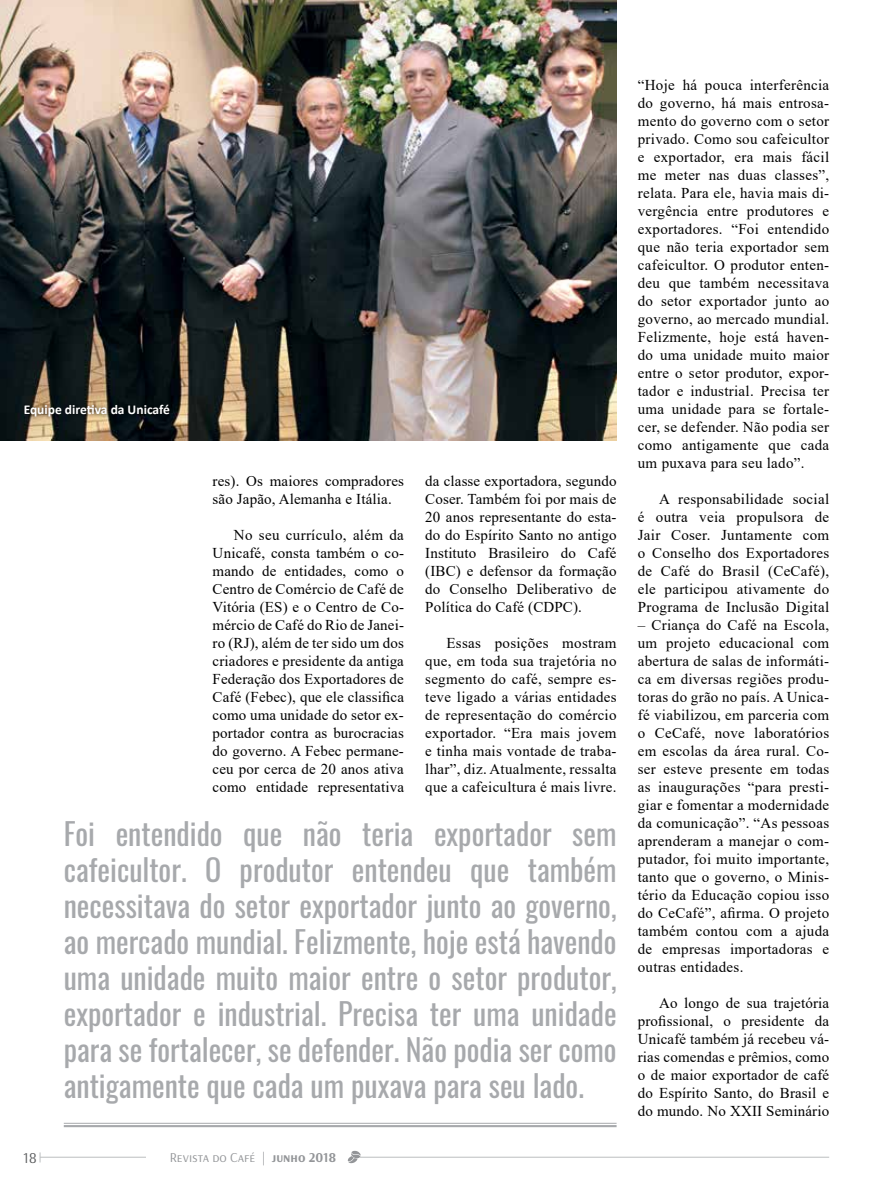
<style>
.page{position:relative;width:893px;height:1191px;background:#fff}
.page>*{position:absolute;margin:0;border:0;box-sizing:border-box;transform-origin:0 0}
.t1{font:30px/36px "Oswald";color:#a7a9ac;text-align:justify}
.t2{font:15px/18px "Times New Roman";letter-spacing:.02em;color:#000;text-align:justify}
.t3{font:15px "Arsenal";color:#58595b}
.t4{font:13.5px "Arsenal";color:#939598}
.t5{font:700 13.5px "Calibri";color:#fff}
.s1{font-weight:700}
</style>
<div class="page">
<hr style="left:40px;top:1157px;width:789px;height:1px;background:#bcbec0">
<div style="left:146px;top:1148px;width:213px;height:18px;background:#fff"></div>
<svg style="left:348px;top:1150px;width:13px;height:13px"></svg>
<img style="left:0;top:0;width:617px;height:441px">
<div style="left:20px;top:400px;width:154px;height:21px;background:#000;opacity:.8"></div>
<hr style="left:64px;top:1123px;width:553px;height:1px;background:#a7a9ac">
<hr style="left:64px;top:1125px;width:553px;height:2px;background:#a7a9ac">
<p class="t5" style="left:24px;top:400px;width:148px">Equipe diretiva da Unicafé</p>
<p class="t2" style="left:213px;top:472px;width:193px">res). Os maiores compradores são Japão, Alemanha e Itália.</p>
<p class="t2" style="left:213px;top:526px;width:193px;text-indent:21px">No seu currículo, além da Unicafé, consta também o co&shy;mando de entidades, como o Centro de Comércio de Café de Vitória (ES) e o Centro de Co&shy;mércio de Café do Rio de Janei&shy;ro (RJ), além de ter sido um dos criadores e presidente da antiga Federação dos Exportadores de Café (Febec), que ele classifica como uma unidade do setor ex&shy;portador contra as burocracias do governo. A Febec permane&shy;ceu por cerca de 20 anos ativa como entidade representativa</p>
<p class="t2" style="left:425px;top:472px;width:193px">da classe exportadora, segundo Coser. Também foi por mais de 20 anos representante do esta&shy;do do Espírito Santo no antigo Instituto Brasileiro do Café (IBC) e defensor da formação do Conselho Deliberativo de Política do Café (CDPC).</p>
<p class="t2" style="left:425px;top:634px;width:193px;text-indent:21px">Essas posições mostram que, em toda sua trajetória no segmento do café, sempre es&shy;teve ligado a várias entidades de representação do comércio exportador. “Era mais jovem e tinha mais vontade de traba&shy;lhar”, diz. Atualmente, ressalta que a cafeicultura é mais livre.</p>
<p class="t1" style="left:64px;top:813px;width:554px">Foi entendido que não teria exportador sem cafeicultor. O produtor entendeu que também necessitava do setor exportador junto ao governo, ao mercado mundial. Felizmente, hoje está havendo uma unidade muito maior entre o setor produtor, exportador e industrial. Precisa ter uma unidade para se fortalecer, se defender. Não podia ser como antigamente que cada um puxava para seu lado.</p>
<p class="t3" style="left:23px;top:1147px;width:15px">18</p>
<p class="t4" style="left:170px;top:1147px;width:168px">Revista do Café | <span class="s1">junho 2018</span></p>
<p class="t2" style="left:638px;top:76px;width:193px">“Hoje há pouca interferência do governo, há mais entrosa&shy;mento do governo com o setor privado. Como sou cafeicultor e exportador, era mais fácil me meter nas duas classes”, relata. Para ele, havia mais di&shy;vergência entre produtores e exportadores. “Foi entendido que não teria exportador sem cafeicultor. O produtor enten&shy;deu que também necessitava do setor exportador junto ao governo, ao mercado mundial.<br>Felizmente, hoje está haven&shy;do uma unidade muito maior entre o setor produtor, expor&shy;tador e industrial. Precisa ter uma unidade para se fortale&shy;cer, se defender. Não podia ser como antigamente que cada um puxava para seu lado”.</p>
<p class="t2" style="left:638px;top:490px;width:193px;text-indent:21px">A responsabilidade social é outra veia propulsora de Jair Coser. Juntamente com o Conselho dos Exportadores de Café do Brasil (CeCafé), ele participou ativamente do Programa de Inclusão Digital</p>
<p class="t2" style="left:638px;top:616px;width:193px">– Criança do Café na Escola, um projeto educacional com abertura de salas de informáti&shy;ca em diversas regiões produ&shy;toras do grão no país. A Unica&shy;fé viabilizou, em parceria com o CeCafé, nove laboratórios em escolas da área rural. Co&shy;ser esteve presente em todas as inaugurações “para presti&shy;giar e fomentar a modernidade da comunicação”. “As pessoas aprenderam a manejar o com&shy;putador, foi muito importante, tanto que o governo, o Minis&shy;tério da Educação copiou isso do CeCafé”, afirma. O projeto também contou com a ajuda de empresas importadoras e outras entidades.</p>
<p class="t2" style="left:638px;top:994px;width:193px;text-indent:21px">Ao longo de sua trajetória profissional, o presidente da Unicafé também já recebeu vá&shy;rias comendas e prêmios, como o de maior exportador de café do Espírito Santo, do Brasil e do mundo. No XXII Seminário</p>
</div>
